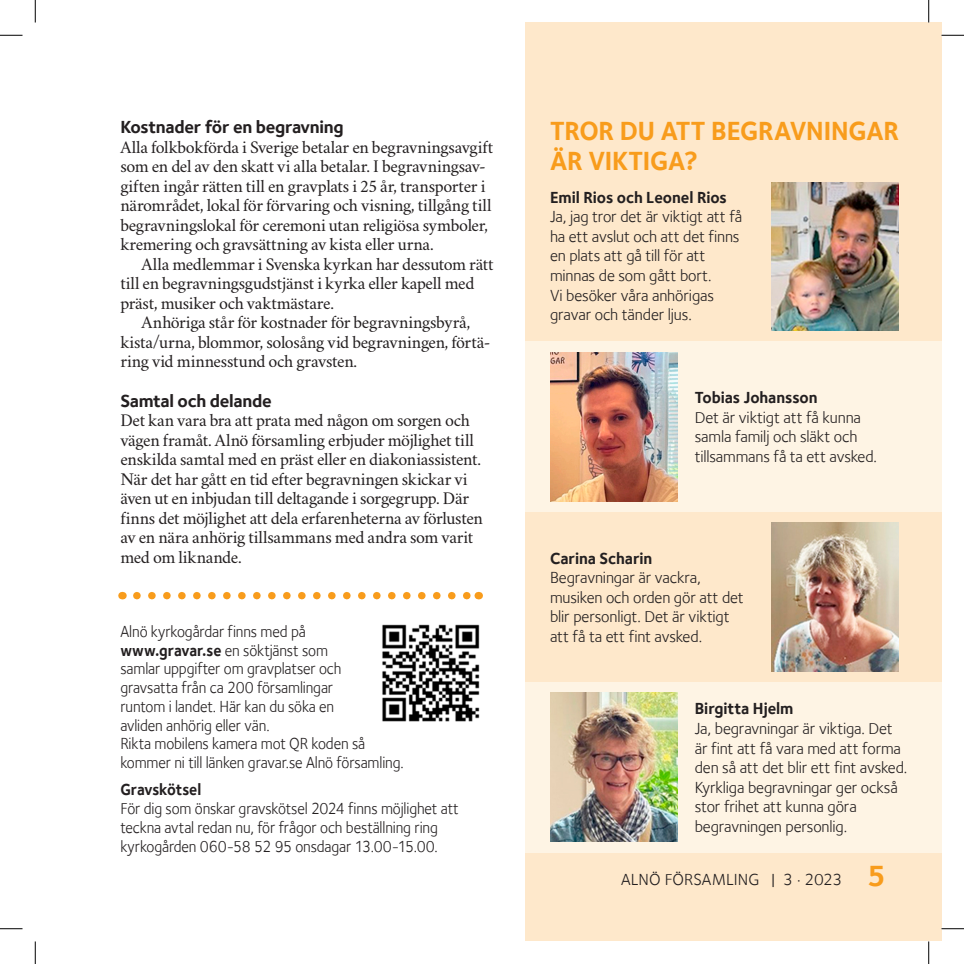
<style>
.page{position:relative;width:964px;height:964px;background:#fff}
.page>*{position:absolute;margin:0;border:0;box-sizing:border-box;transform-origin:0 0}
.t1{font:700 27px/30px "Foundry Sterling";letter-spacing:-.01em;color:#f89c1c}
.t2{font:18px/19.5px "Crimson Svk 2.0";letter-spacing:-.02em;color:#231f20}
.t3{font:700 18px "Foundry Sterling";letter-spacing:-.02em;color:#231f20}
.t4{font:16.5px/19.5px "Foundry Sterling";letter-spacing:-.01em;color:#231f20}
.t5{font:16.5px/18.8px "Foundry Sterling";letter-spacing:-.01em;color:#231f20;scale:.92 1}
.t6{font:700 16.5px "Foundry Sterling";letter-spacing:-.005em;color:#231f20}
.t7{font:700 16.5px "Foundry Sterling";letter-spacing:-.005em;color:#231f20;scale:.92 1}
.s1{font-weight:700}
.s2{font-weight:700;font-size:30px;color:#f89c1c}
</style>
<div class="page">
<div style="left:524px;top:22px;width:417px;height:919px;background:#fee8cb"></div>
<div style="left:524px;top:341px;width:417px;height:170px;background:#fef4e4"></div>
<div style="left:524px;top:682px;width:417px;height:170px;background:#fef4e4"></div>
<img style="left:771px;top:182px;width:127px;height:149px">
<img style="left:771px;top:522px;width:127px;height:149px">
<img style="left:550px;top:692px;width:127px;height:149px">
<img style="left:550px;top:352px;width:127px;height:149px">
<img style="left:382px;top:624px;width:98px;height:98px">
<svg style="left:137px;top:592px;width:334px;height:7px"></svg>
<svg style="left:0;top:35px;width:22px;height:1px"></svg>
<svg style="left:941px;top:35px;width:22px;height:1px"></svg>
<svg style="left:0;top:928px;width:22px;height:1px"></svg>
<svg style="left:941px;top:928px;width:22px;height:1px"></svg>
<svg style="left:35px;top:0;width:1px;height:22px"></svg>
<svg style="left:35px;top:941px;width:1px;height:22px"></svg>
<svg style="left:928px;top:0;width:1px;height:22px"></svg>
<svg style="left:928px;top:941px;width:1px;height:22px"></svg>
<p class="t3" style="left:120px;top:117px;width:225px">Kostnader för en begravning</p>
<p class="t2" style="left:120px;top:136px;width:374px">Alla folkbokförda i Sverige betalar en begravningsavgift som en del av den skatt vi alla betalar. I begravningsav&shy;giften ingår rätten till en gravplats i 25 år, transporter i närområdet, lokal för förvaring och visning, tillgång till begravningslokal för ceremoni utan religiösa symboler, kremering och gravsättning av kista eller urna.</p>
<p class="t2" style="left:120px;top:253px;width:375px;text-indent:21px">Alla medlemmar i Svenska kyrkan har dessutom rätt till en begravningsgudstjänst i kyrka eller kapell med präst, musiker och vaktmästare.</p>
<p class="t2" style="left:120px;top:312px;width:371px;text-indent:21px">Anhöriga står för kostnader för begravningsbyrå, kista/urna, blommor, solosång vid begravningen, förtä&shy;ring vid minnesstund och gravsten.</p>
<p class="t3" style="left:120px;top:389px;width:153px">Samtal och delande</p>
<p class="t2" style="left:120px;top:409px;width:364px">Det kan vara bra att prata med någon om sorgen och vägen framåt. Alnö församling erbjuder möjlighet till enskilda samtal med en präst eller en diakoniassistent.<br>När det har gått en tid efter begravningen skickar vi även ut en inbjudan till deltagande i sorgegrupp. Där finns det möjlighet att dela erfarenheterna av förlusten av en nära anhörig tillsammans med andra som varit med om liknande.</p>
<p class="t5" style="left:120px;top:621px;width:309px">Alnö kyrkogårdar finns med på <span class="s1">www.gravar.se</span> en söktjänst som<br>samlar uppgifter om gravplatser och<br>gravsatta från ca 200 församlingar<br>runtom i landet. Här kan du söka en<br>avliden anhörig eller vän.<br>Rikta mobilens kamera mot QR koden så kommer ni till länken gravar.se Alnö församling.</p>
<p class="t7" style="left:120px;top:780px;width:89px">Gravskötsel</p>
<p class="t5" style="left:120px;top:799px;width:369px">För dig som önskar gravskötsel 2024 finns möjlighet att teckna avtal redan nu, för frågor och beställning ring kyrkogården 060-58 52 95 onsdagar 13.00-15.00.</p>
<h1 class="t1" style="left:550px;top:115px;width:350px">TROR DU ATT BEGRAVNINGAR<br>ÄR VIKTIGA?</h1>
<p class="t6" style="left:550px;top:187px;width:178px">Emil Rios och Leonel Rios</p>
<p class="t4" style="left:550px;top:207px;width:194px">Ja, jag tror det är viktigt att få ha ett avslut och att det finns en plats att gå till för att minnas de som gått bort.<br>Vi besöker våra anhörigas gravar och tänder ljus.</p>
<p class="t6" style="left:694px;top:388px;width:124px">Tobias Johansson</p>
<p class="t4" style="left:694px;top:407px;width:184px">Det är viktigt att få kunna samla familj och släkt och tillsammans få ta ett avsked.</p>
<p class="t6" style="left:550px;top:548px;width:104px">Carina Scharin</p>
<p class="t4" style="left:550px;top:568px;width:195px">Begravningar är vackra, musiken och orden gör att det blir personligt. Det är viktigt att få ta ett fint avsked.</p>
<p class="t6" style="left:694px;top:699px;width:100px">Birgitta Hjelm</p>
<p class="t4" style="left:694px;top:718px;width:214px">Ja, begravningar är viktiga. Det är fint att få vara med att forma den så att det blir ett fint avsked.<br>Kyrkliga begravningar ger också stor frihet att kunna göra begravningen personlig.</p>
<p class="t4" style="left:621px;top:869px;width:266px">ALNÖ FÖRSAMLING | 3 · 2023 <span class="s2">5</span></p>
</div>
